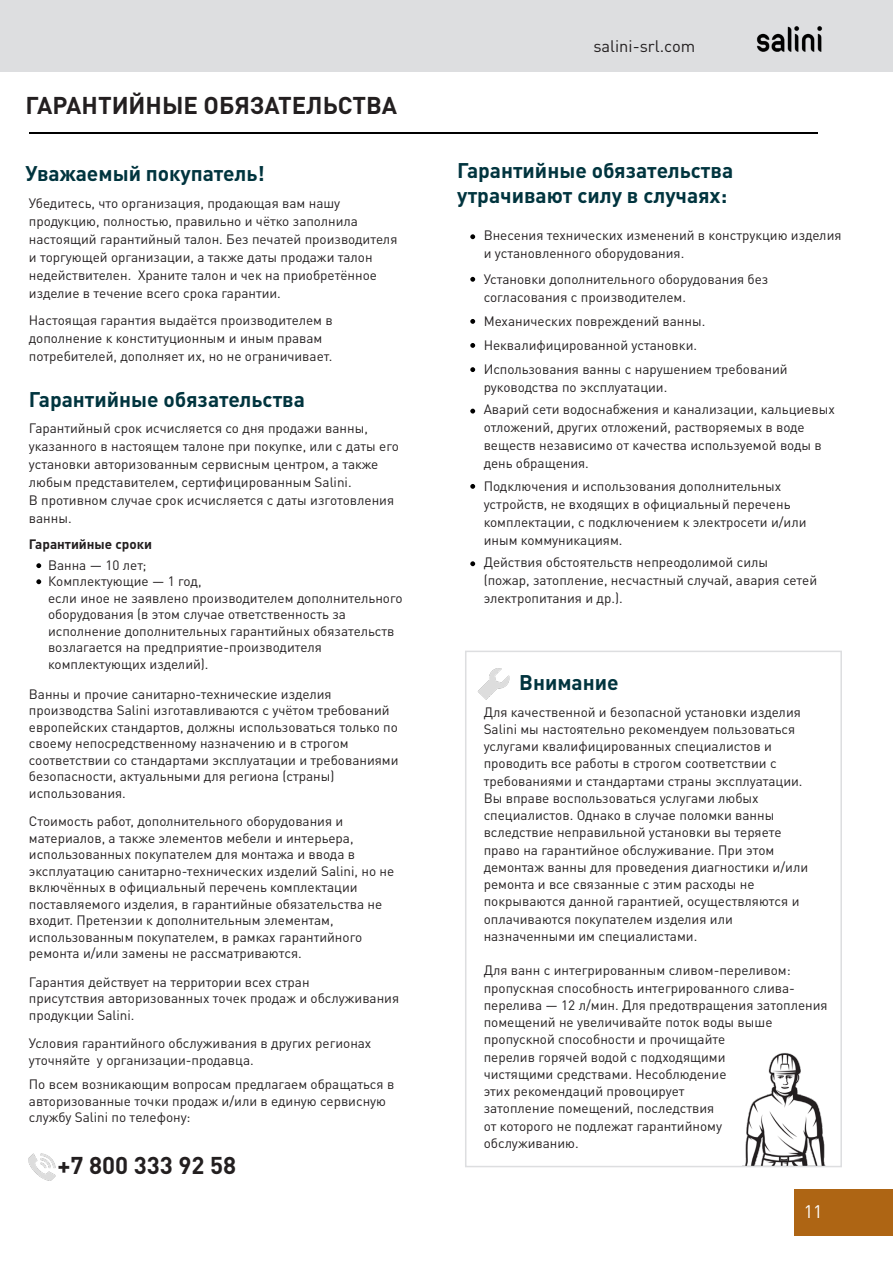
<style>
.page{position:relative;width:893px;height:1263px;background:#fff}
.page>*{position:absolute;margin:0;border:0;box-sizing:border-box;transform-origin:0 0}
.t1{font:700 24px "DIN Pro";color:#231f20}
.t2{font:700 21px "DIN Pro";color:#00343e}
.t3{font:18px "DIN Pro";color:#fff}
.t4{font:16.5px "DIN Pro";color:#231f20}
.t5{font:13.5px/18px "DIN Pro";color:#231f20}
.t6{font:700 13.5px "DIN Pro";color:#231f20}
</style>
<div class="page">
<hr style="left:29px;top:132px;width:788px;height:2px;background:#000">
<img style="left:29px;top:1153px;width:27px;height:28px">
<div style="left:465px;top:651px;width:377px;height:516px;border:2px solid #dddee0"></div>
<img style="left:477px;top:668px;width:33px;height:32px">
<img style="left:726px;top:1047px;width:116px;height:118px">
<svg style="left:36px;top:563px;width:5px;height:5px"></svg>
<svg style="left:36px;top:579px;width:5px;height:5px"></svg>
<svg style="left:470px;top:234px;width:5px;height:5px"></svg>
<svg style="left:470px;top:277px;width:5px;height:5px"></svg>
<svg style="left:470px;top:319px;width:5px;height:5px"></svg>
<svg style="left:470px;top:343px;width:5px;height:5px"></svg>
<svg style="left:470px;top:367px;width:5px;height:5px"></svg>
<svg style="left:470px;top:409px;width:5px;height:4px"></svg>
<svg style="left:470px;top:484px;width:5px;height:5px"></svg>
<svg style="left:470px;top:561px;width:5px;height:5px"></svg>
<div style="left:1px;top:0;width:892px;height:72px;background:#dddee0"></div>
<img style="left:756px;top:26px;width:67px;height:26px">
<div style="left:794px;top:1189px;width:99px;height:46px;background:#ae6514"></div>
<p class="t1" style="left:26px;top:85px;width:373px">ГАРАНТИЙНЫЕ ОБЯЗАТЕЛЬСТВА</p>
<p class="t2" style="left:26px;top:156px;width:241px">Уважаемый покупатель!</p>
<p class="t5" style="left:29px;top:192px;width:370px">Убедитесь, что организация, продающая вам нашу продукцию, полностью, правильно и чётко заполнила настоящий гарантийный талон. Без печатей производителя и торгующей организации, а также даты продажи талон недействителен. Храните талон и чек на приобретённое</p>
<p class="t5" style="left:29px;top:282px;width:254px">изделие в течение всего срока гарантии.</p>
<p class="t5" style="left:29px;top:310px;width:305px">Настоящая гарантия выдаётся производителем в</p>
<p class="t5" style="left:29px;top:328px;width:305px">дополнение к конституционным и иным правам потребителей, дополняет их, но не ограничивает.</p>
<p class="t2" style="left:29px;top:382px;width:278px">Гарантийные обязательства</p>
<p class="t5" style="left:29px;top:418px;width:341px">Гарантийный срок исчисляется со дня продажи ванны,</p>
<p class="t5" style="left:29px;top:436px;width:372px">указанного в настоящем талоне при покупке, или с даты его установки авторизованным сервисным центром, а также любым представителем, сертифицированным Salini.</p>
<p class="t5" style="left:29px;top:490px;width:367px">В противном случае срок исчисляется с даты изготовления ванны.</p>
<p class="t5" style="left:48px;top:555px;width:100px">Ванна — 10 лет;</p>
<p class="t5" style="left:48px;top:571px;width:155px">Комплектующие — 1 год,</p>
<p class="t5" style="left:48px;top:588px;width:356px">если иное не заявлено производителем дополнительного</p>
<p class="t5" style="left:48px;top:604px;width:300px">оборудования (в этом случае ответственность за</p>
<p class="t5" style="left:48px;top:621px;width:348px">исполнение дополнительных гарантийных обязательств</p>
<p class="t5" style="left:48px;top:637px;width:275px">возлагается на предприятие-производителя</p>
<p class="t5" style="left:48px;top:654px;width:162px">комплектующих изделий).</p>
<p class="t6" style="left:29px;top:532px;width:125px">Гарантийные сроки</p>
<p class="t5" style="left:29px;top:683px;width:304px">Ванны и прочие санитарно-технические изделия</p>
<p class="t5" style="left:29px;top:700px;width:362px">производства Salini изготавливаются с учётом требований</p>
<p class="t5" style="left:29px;top:716px;width:370px">европейских стандартов, должны использоваться только по</p>
<p class="t5" style="left:29px;top:733px;width:321px">своему непосредственному назначению и в строгом</p>
<p class="t5" style="left:29px;top:749px;width:371px">соответствии со стандартами эксплуатации и требованиями</p>
<p class="t5" style="left:29px;top:766px;width:307px">безопасности, актуальными для региона (страны)</p>
<p class="t5" style="left:29px;top:782px;width:99px">использования.</p>
<p class="t5" style="left:29px;top:811px;width:316px">Стоимость работ, дополнительного оборудования и</p>
<p class="t5" style="left:29px;top:827px;width:326px">материалов, а также элементов мебели и интерьера,</p>
<p class="t5" style="left:29px;top:844px;width:328px">использованных покупателем для монтажа и ввода в</p>
<p class="t5" style="left:29px;top:860px;width:367px">эксплуатацию санитарно-технических изделий Salini, но не</p>
<p class="t5" style="left:29px;top:877px;width:330px">включённых в официальный перечень комплектации</p>
<p class="t5" style="left:29px;top:893px;width:355px">поставляемого изделия, в гарантийные обязательства не</p>
<p class="t5" style="left:29px;top:911px;width:335px;line-height:16.5px">входит. Претензии к дополнительным элементам, использованным покупателем, в рамках гарантийного ремонта и/или замены не рассматриваются.</p>
<p class="t5" style="left:29px;top:971px;width:282px">Гарантия действует на территории всех стран</p>
<p class="t5" style="left:29px;top:988px;width:372px">присутствия авторизованных точек продаж и обслуживания</p>
<p class="t5" style="left:29px;top:1004px;width:107px">продукции Salini.</p>
<p class="t5" style="left:29px;top:1033px;width:344px">Условия гарантийного обслуживания в других регионах</p>
<p class="t5" style="left:29px;top:1049px;width:226px">уточняйте у организации-продавца.</p>
<p class="t5" style="left:29px;top:1074px;width:367px">По всем возникающим вопросам предлагаем обращаться в</p>
<p class="t5" style="left:29px;top:1090px;width:359px">авторизованные точки продаж и/или в единую сервисную</p>
<p class="t5" style="left:29px;top:1107px;width:163px">службу Salini по телефону:</p>
<p class="t1" style="left:57px;top:1145px;width:180px">+7 800 333 92 58</p>
<p class="t4" style="left:593px;top:33px;width:103px">salini-srl.com</p>
<p class="t2" style="left:457px;top:153px;width:278px">Гарантийные обязательства</p>
<p class="t2" style="left:457px;top:178px;width:272px">утрачивают силу в случаях:</p>
<p class="t5" style="left:484px;top:225px;width:359px">Внесения технических изменений в конструкцию изделия</p>
<p class="t5" style="left:484px;top:243px;width:202px">и установленного оборудования.</p>
<p class="t5" style="left:484px;top:269px;width:286px">Установки дополнительного оборудования без</p>
<p class="t5" style="left:484px;top:287px;width:204px">согласования с производителем.</p>
<p class="t5" style="left:484px;top:311px;width:223px">Механических повреждений ванны.</p>
<p class="t5" style="left:484px;top:335px;width:215px">Неквалифицированной установки.</p>
<p class="t5" style="left:484px;top:359px;width:305px">Использования ванны с нарушением требований</p>
<p class="t5" style="left:484px;top:377px;width:185px">руководства по эксплуатации.</p>
<p class="t5" style="left:484px;top:399px;width:353px">Аварий сети водоснабжения и канализации, кальциевых</p>
<p class="t5" style="left:484px;top:417px;width:323px">отложений, других отложений, растворяемых в воде</p>
<p class="t5" style="left:484px;top:435px;width:340px">веществ независимо от качества используемой воды в день обращения.</p>
<p class="t5" style="left:484px;top:476px;width:299px">Подключения и использования дополнительных</p>
<p class="t5" style="left:484px;top:494px;width:308px">устройств, не входящих в официальный перечень</p>
<p class="t5" style="left:484px;top:512px;width:324px">комплектации, с подключением к электросети и/или</p>
<p class="t5" style="left:484px;top:530px;width:140px">иным коммуникациям.</p>
<p class="t5" style="left:484px;top:552px;width:286px">Действия обстоятельств непреодолимой силы</p>
<p class="t5" style="left:484px;top:570px;width:335px">(пожар, затопление, несчастный случай, авария сетей</p>
<p class="t5" style="left:484px;top:588px;width:140px">электропитания и др.).</p>
<p class="t2" style="left:519px;top:665px;width:101px">Внимание</p>
<p class="t5" style="left:484px;top:701px;width:319px">Для качественной и безопасной установки изделия</p>
<p class="t5" style="left:484px;top:719px;width:313px">Salini мы настоятельно рекомендуем пользоваться</p>
<p class="t5" style="left:484px;top:736px;width:290px">услугами квалифицированных специалистов и</p>
<p class="t5" style="left:484px;top:753px;width:294px">проводить все работы в строгом соответствии с</p>
<p class="t5" style="left:484px;top:770px;width:320px">требованиями и стандартами страны эксплуатации.</p>
<p class="t5" style="left:484px;top:788px;width:277px">Вы вправе воспользоваться услугами любых</p>
<p class="t5" style="left:484px;top:805px;width:292px">специалистов. Однако в случае поломки ванны</p>
<p class="t5" style="left:484px;top:822px;width:299px">вследствие неправильной установки вы теряете</p>
<p class="t5" style="left:484px;top:839px;width:292px">право на гарантийное обслуживание. При этом</p>
<p class="t5" style="left:484px;top:857px;width:326px">демонтаж ванны для проведения диагностики и/или</p>
<p class="t5" style="left:484px;top:874px;width:272px">ремонта и все связанные с этим расходы не</p>
<p class="t5" style="left:484px;top:891px;width:317px">покрываются данной гарантией, осуществляются и</p>
<p class="t5" style="left:484px;top:908px;width:251px">оплачиваются покупателем изделия или</p>
<p class="t5" style="left:484px;top:926px;width:215px">назначенными им специалистами.</p>
<p class="t5" style="left:484px;top:960px;width:308px">Для ванн с интегрированным сливом-переливом:</p>
<p class="t5" style="left:484px;top:977px;width:313px">пропускная способность интегрированного слива-</p>
<p class="t5" style="left:484px;top:995px;width:346px">перелива — 12 л/мин. Для предотвращения затопления</p>
<p class="t5" style="left:484px;top:1012px;width:290px">помещений не увеличивайте поток воды выше</p>
<p class="t5" style="left:484px;top:1029px;width:243px">пропускной способности и прочищайте</p>
<p class="t5" style="left:484px;top:1046px;width:243px">перелив горячей водой с подходящими</p>
<p class="t5" style="left:484px;top:1064px;width:244px">чистящими средствами. Несоблюдение</p>
<p class="t5" style="left:484px;top:1081px;width:202px">этих рекомендаций провоцирует</p>
<p class="t5" style="left:484px;top:1098px;width:232px">затопление помещений, последствия</p>
<p class="t5" style="left:484px;top:1115px;width:240px">от которого не подлежат гарантийному</p>
<p class="t5" style="left:484px;top:1133px;width:96px">обслуживанию.</p>
<p class="t3" style="left:804px;top:1197px;width:20px">11</p>
</div>
